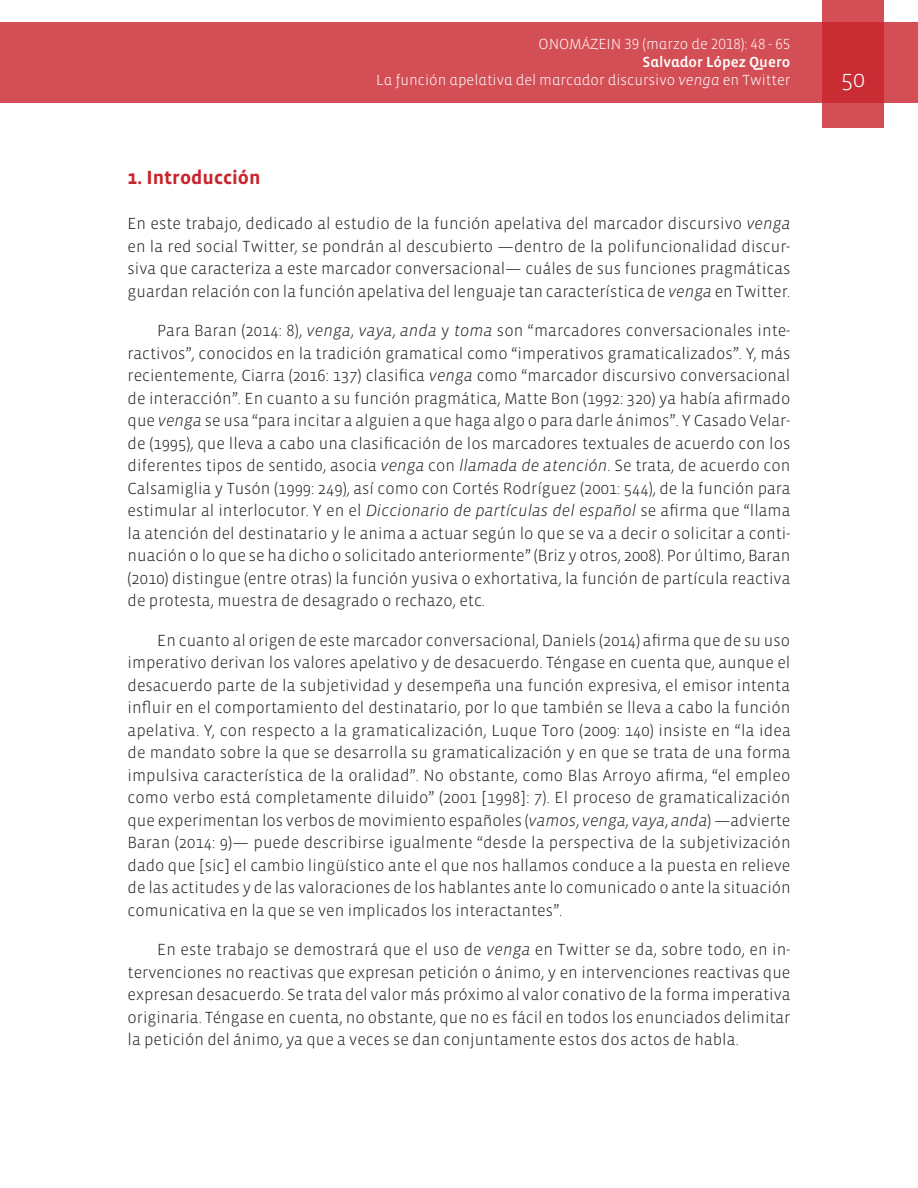
<style>
.page{position:relative;width:918px;height:1188px;background:#fff}
.page>*{position:absolute;margin:0;border:0;box-sizing:border-box;transform-origin:0 0}
.t1{font:300 24px "Vista Sans";color:#fff}
.Títulos{font:700 19.5px "Vista Sans";color:#c8242b}
.Textos{font:300 16.5px/22.5px "Vista Sans";color:#231f20;text-align:justify}
.Texto_primero{font:300 16.5px/22.5px "Vista Sans";color:#231f20;text-align:justify}
.t2{font:300 15px "Vista Sans Alt";color:#fff}
.t3{font:15px "Vista Sans Alt Med";color:#fff}
.s1{font-family:"Vista Sans Alt Light Ita";font-weight:400}
.s2{font-style:italic}
</style>
<div class="page">
<div style="left:0;top:23px;width:918px;height:80px;background:#d34f55"></div>
<svg style="left:822px;top:0;width:62px;height:128px;background:#cd383f"></svg>
<p class="t2" style="left:539px;top:37px;width:253px">ONOMÁZEIN 39 (marzo de 2018): 48 - 65</p>
<p class="t3" style="left:642px;top:55px;width:150px">Salvador López Quero</p>
<p class="t2" style="left:376px;top:73px;width:416px">La función apelativa del marcador discursivo <span class="s1">venga</span> en Twitter</p>
<h1 class="t1" style="left:841px;top:66px;width:25px">50</h1>
<p class="Títulos" style="left:128px;top:168px;width:134px">1. Introducción</p>
<p class="Texto_primero" style="left:128px;top:213px;width:664px">En este trabajo, dedicado al estudio de la función apelativa del marcador discursivo <span class="s2">venga </span>en la red social Twitter, se pondrán al descubierto —dentro de la polifuncionalidad discur&shy;siva que caracteriza a este marcador conversacional— cuáles de sus funciones pragmáticas guardan relación con la función apelativa del lenguaje tan característica de <span class="s2">venga</span> en Twitter.</p>
<p class="Textos" style="left:128px;top:320px;width:664px;text-indent:30px">Para Baran (2014: 8), <span class="s2">venga</span>, <span class="s2">vaya</span>, <span class="s2">anda</span> y <span class="s2">toma</span> son “marcadores conversacionales inte&shy;ractivos”, conocidos en la tradición gramatical como “imperativos gramaticalizados”. Y, más recientemente, Ciarra (2016: 137) clasifica <span class="s2">venga</span> como “marcador discursivo conversacional de interacción”. En cuanto a su función pragmática, Matte Bon (1992: 320) ya había afirmado que <span class="s2">venga</span> se usa “para incitar a alguien a que haga algo o para darle ánimos”. Y Casado Velar&shy;de (1995), que lleva a cabo una clasificación de los marcadores textuales de acuerdo con los diferentes tipos de sentido, asocia <span class="s2">venga</span> con <span class="s2">llamada de atención</span>. Se trata, de acuerdo con Calsamiglia y Tusón (1999: 249), así como con Cortés Rodríguez (2001: 544), de la función para estimular al interlocutor. Y en el <span class="s2">Diccionario de partículas del español</span> se afirma que “llama la atención del destinatario y le anima a actuar según lo que se va a decir o solicitar a conti&shy;nuación o lo que se ha dicho o solicitado anteriormente” (Briz y otros, 2008). Por último, Baran (2010) distingue (entre otras) la función yusiva o exhortativa, la función de partícula reactiva de protesta, muestra de desagrado o rechazo, etc.</p>
<p class="Textos" style="left:128px;top:629px;width:665px;text-indent:30px">En cuanto al origen de este marcador conversacional, Daniels (2014) afirma que de su uso imperativo derivan los valores apelativo y de desacuerdo. Téngase en cuenta que, aunque el desacuerdo parte de la subjetividad y desempeña una función expresiva, el emisor intenta influir en el comportamiento del destinatario, por lo que también se lleva a cabo la función apelativa. Y, con respecto a la gramaticalización, Luque Toro (2009: 140) insiste en “la idea de mandato sobre la que se desarrolla su gramaticalización y en que se trata de una forma impulsiva característica de la oralidad”. No obstante, como Blas Arroyo afirma, “el empleo como verbo está completamente diluido” (2001 [1998]: 7). El proceso de gramaticalización que experimentan los verbos de movimiento españoles (<span class="s2">vamos</span>, <span class="s2">venga</span>, <span class="s2">vaya</span>, <span class="s2">anda</span>) —advierte Baran (2014: 9)— puede describirse igualmente “desde la perspectiva de la subjetivización dado que [sic] el cambio lingüístico ante el que nos hallamos conduce a la puesta en relieve de las actitudes y de las valoraciones de los hablantes ante lo comunicado o ante la situación comunicativa en la que se ven implicados los interactantes”.</p>
<p class="Textos" style="left:128px;top:939px;width:665px;text-indent:30px">En este trabajo se demostrará que el uso de <span class="s2">venga</span> en Twitter se da, sobre todo, en in&shy;tervenciones no reactivas que expresan petición o ánimo, y en intervenciones reactivas que expresan desacuerdo. Se trata del valor más próximo al valor conativo de la forma imperativa originaria. Téngase en cuenta, no obstante, que no es fácil en todos los enunciados delimitar la petición del ánimo, ya que a veces se dan conjuntamente estos dos actos de habla.</p>
</div>
